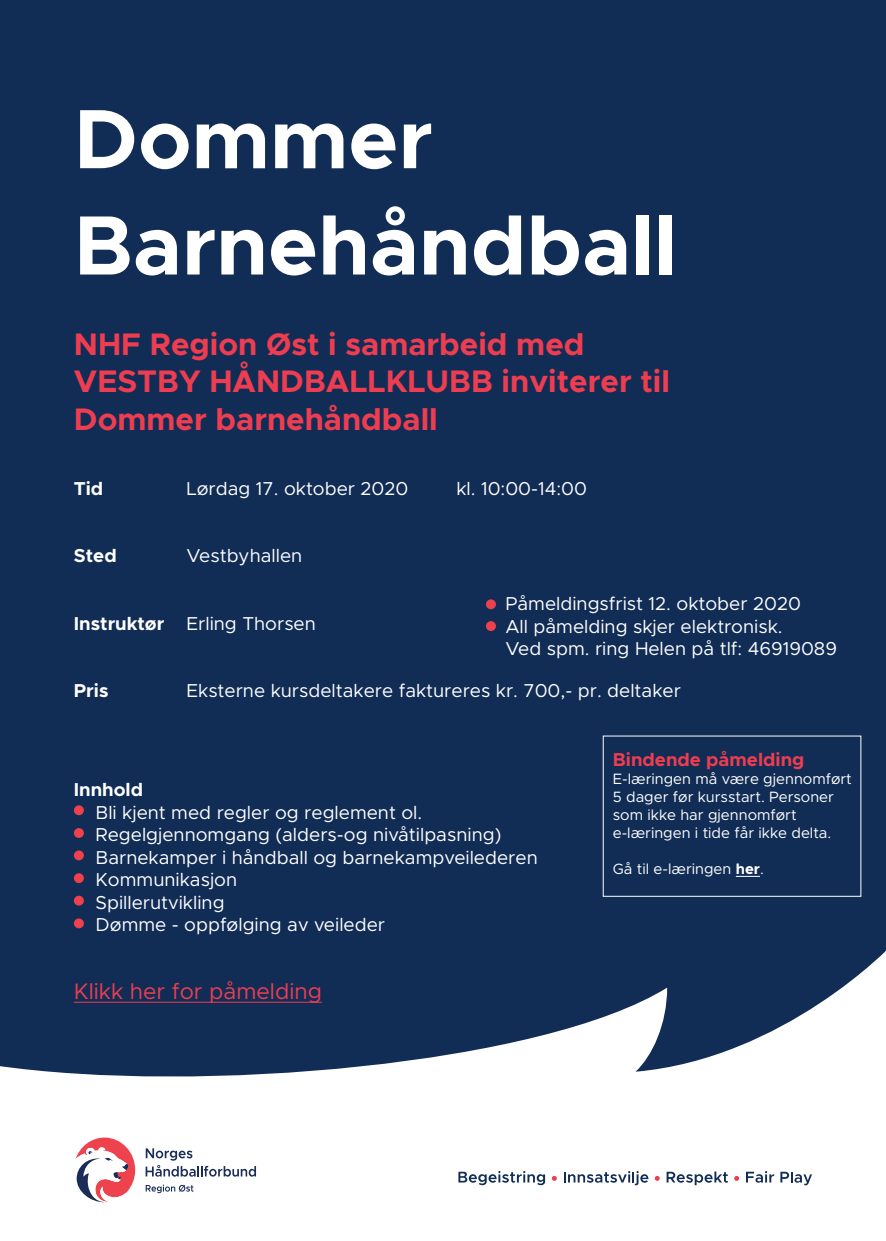
<style>
.page{position:relative;width:886px;height:1241px;background:#fff}
.page>*{position:absolute;margin:0;border:0;box-sizing:border-box;transform-origin:0 0}
.t1{font:700 84.38px/106.2px "Metropolis";color:#fff}
.t2{font:700 31.25px/37.5px "Metropolis";color:#ee3d50}
.t3{font:22.5px "Metropolis";color:#ee3d50}
.t4{font:18.75px/22.5px "Metropolis";color:#fff}
.t5{font:700 18.75px "Metropolis";color:#fff}
.t6{font:700 18.75px "Metropolis";color:#ee3d50}
.t7{font:15px/18px "Metropolis";color:#fff}
.s1{font-weight:700}
</style>
<div class="page">
<div style="left:0;top:0;width:886px;height:1185px;background:#112d56"></div>
<div style="left:486px;top:599px;width:10px;height:10px;background:#ee414e;border-radius:50%"></div>
<div style="left:486px;top:621px;width:10px;height:10px;background:#ee414e;border-radius:50%"></div>
<div style="left:74px;top:805px;width:10px;height:10px;background:#ee414e;border-radius:50%"></div>
<div style="left:74px;top:850px;width:10px;height:10px;background:#ee414e;border-radius:50%"></div>
<div style="left:74px;top:895px;width:10px;height:10px;background:#ee414e;border-radius:50%"></div>
<div style="left:74px;top:828px;width:10px;height:9px;background:#ee414e;border-radius:50%"></div>
<div style="left:74px;top:873px;width:10px;height:10px;background:#ee414e;border-radius:50%"></div>
<div style="left:74px;top:918px;width:10px;height:10px;background:#ee414e;border-radius:50%"></div>
<svg style="left:736px;top:876px;width:24px;height:1px"></svg>
<div style="left:0;top:1080px;width:886px;height:160px;background:#fff"></div>
<svg style="left:146px;top:1184px;width:48px;height:8px"></svg>
<svg style="left:146px;top:1148px;width:110px;height:28px"></svg>
<svg style="left:75px;top:1137px;width:60px;height:64px"></svg>
<svg style="left:458px;top:1171px;width:87px;height:13px"></svg>
<svg style="left:564px;top:1171px;width:84px;height:14px"></svg>
<svg style="left:666px;top:1171px;width:62px;height:13px"></svg>
<svg style="left:552px;top:1176px;width:5px;height:4px"></svg>
<svg style="left:655px;top:1176px;width:5px;height:4px"></svg>
<svg style="left:734px;top:1175px;width:5px;height:5px"></svg>
<svg style="left:746px;top:1171px;width:28px;height:11px"></svg>
<svg style="left:780px;top:1171px;width:32px;height:14px"></svg>
<svg style="left:0;top:951px;width:886px;height:129px"></svg>
<h1 class="t1" style="left:74px;top:86px;width:605px">Dommer<br>Barnehåndball</h1>
<h2 class="t2" style="left:74px;top:325px;width:597px">NHF Region Øst i samarbeid med<br>VESTBY HÅNDBALLKLUBB inviterer til<br>Dommer barnehåndball</h2>
<p class="t5" style="left:74px;top:476px;width:31px">Tid</p>
<p class="t4" style="left:186px;top:477px;width:224px">Lørdag 17. oktober 2020</p>
<p class="t4" style="left:456px;top:477px;width:132px">kl. 10:00-14:00</p>
<p class="t5" style="left:74px;top:544px;width:44px">Sted</p>
<p class="t4" style="left:186px;top:544px;width:117px">Vestbyhallen</p>
<p class="t4" style="left:74px;top:612px;width:243px"><span class="s1">Instruktør</span> Erling Thorsen</p>
<p class="t4" style="left:505px;top:592px;width:333px">Påmeldingsfrist 12. oktober 2020<br>All påmelding skjer elektronisk.<br>Ved spm. ring Helen på tlf: 46919089</p>
<p class="t5" style="left:74px;top:679px;width:36px">Pris</p>
<p class="t4" style="left:186px;top:679px;width:496px">Eksterne kursdeltakere faktureres kr. 700,- pr. deltaker</p>
<p class="t5" style="left:74px;top:777px;width:71px">Innhold</p>
<p class="t4" style="left:96px;top:801px;width:444px">Bli kjent med regler og reglement ol.<br>Regelgjennomgang (alders-og nivåtilpasning)<br>Barnekamper i håndball og barnekampveilederen Kommunikasjon<br>Spillerutvikling<br>Dømme - oppfølging av veileder</p>
<p class="t3" style="left:74px;top:977px;width:250px">Klikk her for påmelding</p>
<p class="t6" style="left:613px;top:747px;width:193px">Bindende påmelding</p>
<p class="t7" style="left:613px;top:770px;width:240px">E-læringen må være gjennomført<br>5 dager før kursstart. Personer som ikke har gjennomført e-læringen i tide får ikke delta.</p>
<p class="t7" style="left:613px;top:860px;width:152px">Gå til e-læringen <span class="s1">her</span>.</p>
</div>
